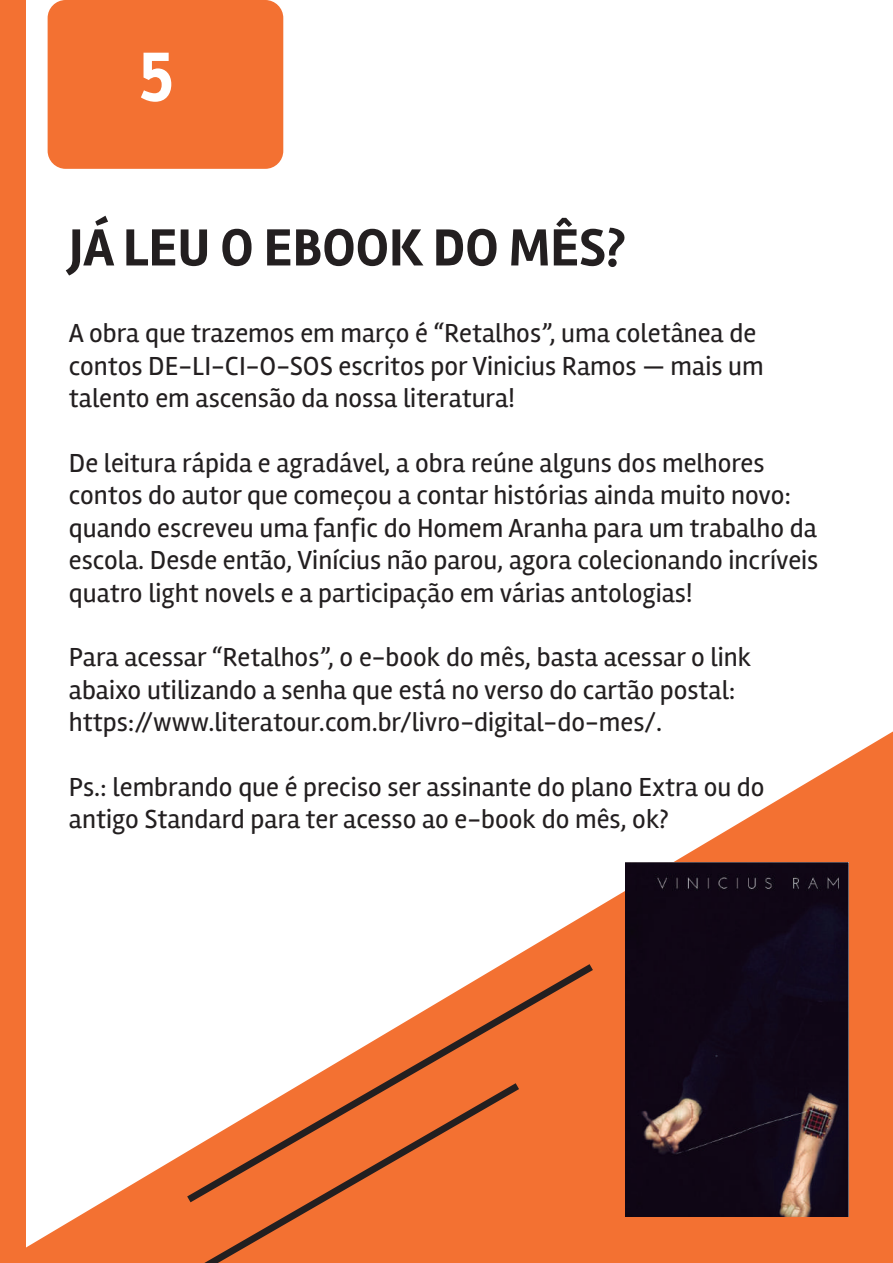
<style>
.page{position:relative;width:893px;height:1263px;background:#fff}
.page>*{position:absolute;margin:0;border:0;box-sizing:border-box;transform-origin:0 0}
.t1{font:700 72px "Rambla";color:#fff}
.t2{font:700 54px "Rambla";color:#231f20}
.t3{font:27px/32.4px "Rambla";color:#231f20}
</style>
<div class="page">
<div style="left:48px;top:0;width:235px;height:169px;background:#f37132;border-radius:18px"></div>
<div style="left:0;top:0;width:25px;height:1263px;background:#f37132"></div>
<svg style="left:25px;top:731px;width:868px;height:532px"></svg>
<img style="left:626px;top:862px;width:222px;height:354px">
<svg style="left:187px;top:964px;width:406px;height:238px;fill:#f37132"></svg>
<svg style="left:113px;top:1083px;width:406px;height:180px;fill:#f37132"></svg>
<h1 class="t1" style="left:139px;top:34px;width:36px">5</h1>
<h2 class="t2" style="left:69px;top:216px;width:558px">JÁ LEU O EBOOK DO MÊS?</h2>
<p class="t3" style="left:69px;top:317px;width:696px">A obra que trazemos em março é “Retalhos”, uma coletânea de contos DE-LI-CI-O-SOS escritos por Vinicius Ramos — mais um talento em ascensão da nossa literatura!</p>
<p class="t3" style="left:69px;top:447px;width:751px">De leitura rápida e agradável, a obra reúne alguns dos melhores contos do autor que começou a contar histórias ainda muito novo: quando escreveu uma fanfic do Homem Aranha para um trabalho da escola. Desde então, Vinícius não parou, agora colecionando incríveis quatro light novels e a participação em várias antologias!</p>
<p class="t3" style="left:69px;top:641px;width:684px">Para acessar “Retalhos”, o e-book do mês, basta acessar o link abaixo utilizando a senha que está no verso do cartão postal: https://www.literatour.com.br/livro-digital-do-mes/.</p>
<p class="t3" style="left:69px;top:771px;width:697px">Ps.: lembrando que é preciso ser assinante do plano Extra ou do antigo Standard para ter acesso ao e-book do mês, ok?</p>
</div>
